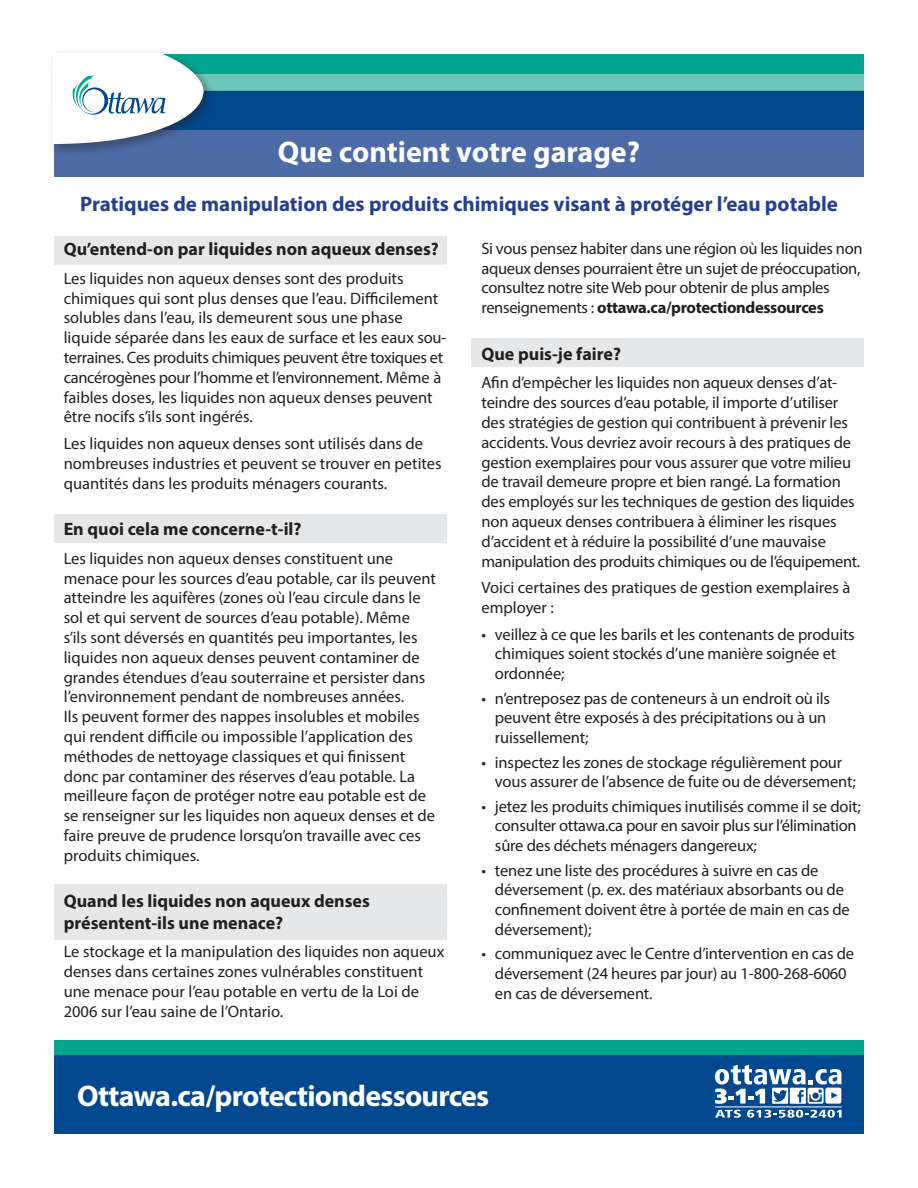
<style>
.page{position:relative;width:918px;height:1188px;background:#fff}
.page>*{position:absolute;margin:0;border:0;box-sizing:border-box;transform-origin:0 0}
.Body{font:700 30px "Myriad Pro";letter-spacing:-.025em;color:#fff}
.Body-2{font:700 30px "Myriad Pro";color:#fff}
.t1{font:700 21px "Myriad Pro";color:#253f8e}
.H2_titles{font:700 18px/21.6px "Myriad Pro";color:#231f20}
.Body-3{font:16.5px/19.8px "Myriad Pro";color:#231f20}
.Body_bullet{font:16.5px/19.8px "Myriad Pro";letter-spacing:-.01em;color:#231f20}
.Body-4{font:16.5px/19.8px "Myriad Pro";letter-spacing:-.02em;color:#231f20}
.s1{font-weight:700}
</style>
<div class="page">
<div style="left:54px;top:236px;width:392px;height:29px;background:#e6e7e9"></div>
<div style="left:54px;top:514px;width:392px;height:29px;background:#e6e7e9"></div>
<div style="left:54px;top:885px;width:392px;height:55px;background:#e6e7e9"></div>
<div style="left:472px;top:338px;width:392px;height:29px;background:#e6e7e9"></div>
<div style="left:54px;top:1053px;width:810px;height:24px;background:#01488f"></div>
<div style="left:55px;top:1071px;width:809px;height:63px;background:#01488f"></div>
<hr style="left:715px;top:1107px;width:127px;height:1px;background:#fff">
<svg style="left:715px;top:1110px;width:26px;height:8px"></svg>
<svg style="left:747px;top:1110px;width:95px;height:8px"></svg>
<svg style="left:715px;top:1065px;width:127px;height:39px"></svg>
<div style="left:54px;top:1040px;width:810px;height:14px;background:#00a78e"></div>
<div style="left:54px;top:54px;width:810px;height:49px;background:#00a78e"></div>
<div style="left:55px;top:74px;width:809px;height:29px;background:#6cc7ba"></div>
<div style="left:216px;top:91px;width:648px;height:39px;background:#01488f"></div>
<div style="left:54px;top:130px;width:810px;height:47px;background:#4c6ba7"></div>
<div style="left:49px;top:49px;width:167px;height:107px;background:#231f20;opacity:.44"></div>
<svg style="left:53px;top:52px;width:151px;height:92px"></svg>
<p class="Body-2" style="left:278px;top:132px;width:364px">Que contient votre garage?</p>
<p class="t1" style="left:80px;top:190px;width:759px">Pratiques de manipulation des produits chimiques visant à protéger l’eau potable</p>
<p class="H2_titles" style="left:64px;top:238px;width:377px">Qu’entend-on par liquides non aqueux denses?</p>
<p class="Body-3" style="left:64px;top:268px;width:384px">Les liquides non aqueux denses sont des produits chimiques qui sont plus denses que l’eau. Difficilement solubles dans l’eau, ils demeurent sous une phase liquide séparée dans les eaux de surface et les eaux sou&shy;terraines. Ces produits chimiques peuvent être toxiques et cancérogènes pour l’homme et l’environnement. Même à faibles doses, les liquides non aqueux denses peuvent être nocifs s’ils sont ingérés.</p>
<p class="Body-3" style="left:64px;top:433px;width:380px">Les liquides non aqueux denses sont utilisés dans de nombreuses industries et peuvent se trouver en petites quantités dans les produits ménagers courants.</p>
<p class="H2_titles" style="left:64px;top:517px;width:239px">En quoi cela me concerne-t-il?</p>
<p class="Body-3" style="left:64px;top:548px;width:374px">Les liquides non aqueux denses constituent une menace pour les sources d’eau potable, car ils peuvent atteindre les aquifères (zones où l’eau circule dans le sol et qui servent de sources d’eau potable). Même s’ils sont déversés en quantités peu importantes, les liquides non aqueux denses peuvent contaminer de grandes étendues d’eau souterraine et persister dans l’environnement pendant de nombreuses années.<br>Ils peuvent former des nappes insolubles et mobiles qui rendent difficile ou impossible l’application des méthodes de nettoyage classiques et qui finissent donc par contaminer des réserves d’eau potable. La meilleure façon de protéger notre eau potable est de se renseigner sur les liquides non aqueux denses et de faire preuve de prudence lorsqu’on travaille avec ces produits chimiques.</p>
<p class="H2_titles" style="left:64px;top:890px;width:308px">Quand les liquides non aqueux denses présentent-ils une menace?</p>
<p class="Body-3" style="left:64px;top:942px;width:382px">Le stockage et la manipulation des liquides non aqueux denses dans certaines zones vulnérables constituent une menace pour l’eau potable en vertu de la Loi de 2006 sur l’eau saine de l’Ontario.</p>
<p class="Body-4" style="left:481px;top:238px;width:383px">Si vous pensez habiter dans une région où les liquides non aqueux denses pourraient être un sujet de préoccupation, consultez notre site Web pour obtenir de plus amples renseignements : <span class="s1">ottawa.ca/protectiondessources</span></p>
<p class="H2_titles" style="left:481px;top:342px;width:141px">Que puis-je faire?</p>
<p class="Body-3" style="left:481px;top:373px;width:380px">Afin d’empêcher les liquides non aqueux denses d’at&shy;teindre des sources d’eau potable, il importe d’utiliser des stratégies de gestion qui contribuent à prévenir les accidents. Vous devriez avoir recours à des pratiques de gestion exemplaires pour vous assurer que votre milieu de travail demeure propre et bien rangé. La formation des employés sur les techniques de gestion des liquides non aqueux denses contribuera à éliminer les risques d’accident et à réduire la possibilité d’une mauvaise manipulation des produits chimiques ou de l’équipement.</p>
<p class="Body-3" style="left:481px;top:577px;width:370px">Voici certaines des pratiques de gestion exemplaires à employer :</p>
<p class="Body_bullet" style="left:495px;top:624px;width:361px;text-indent:-14px">• veillez à ce que les barils et les contenants de produits chimiques soient stockés d’une manière soignée et ordonnée;</p>
<p class="Body_bullet" style="left:495px;top:688px;width:337px;text-indent:-14px">• n’entreposez pas de conteneurs à un endroit où ils peuvent être exposés à des précipitations ou à un ruissellement;</p>
<p class="Body_bullet" style="left:495px;top:752px;width:362px;text-indent:-14px">• inspectez les zones de stockage régulièrement pour vous assurer de l’absence de fuite ou de déversement;</p>
<p class="Body_bullet" style="left:495px;top:796px;width:367px;text-indent:-14px">• jetez les produits chimiques inutilisés comme il se doit; consulter ottawa.ca pour en savoir plus sur l’élimination sûre des déchets ménagers dangereux;</p>
<p class="Body_bullet" style="left:495px;top:860px;width:356px;text-indent:-14px">• tenez une liste des procédures à suivre en cas de déversement (p. ex. des matériaux absorbants ou de confinement doivent être à portée de main en cas de déversement);</p>
<p class="Body_bullet" style="left:495px;top:944px;width:361px;text-indent:-14px">• communiquez avec le Centre d’intervention en cas de déversement (24 heures par jour) au 1-800-268-6060 en cas de déversement.</p>
<p class="Body" style="left:77px;top:1076px;width:414px">Ottawa.ca/protectiondessources</p>
</div>
